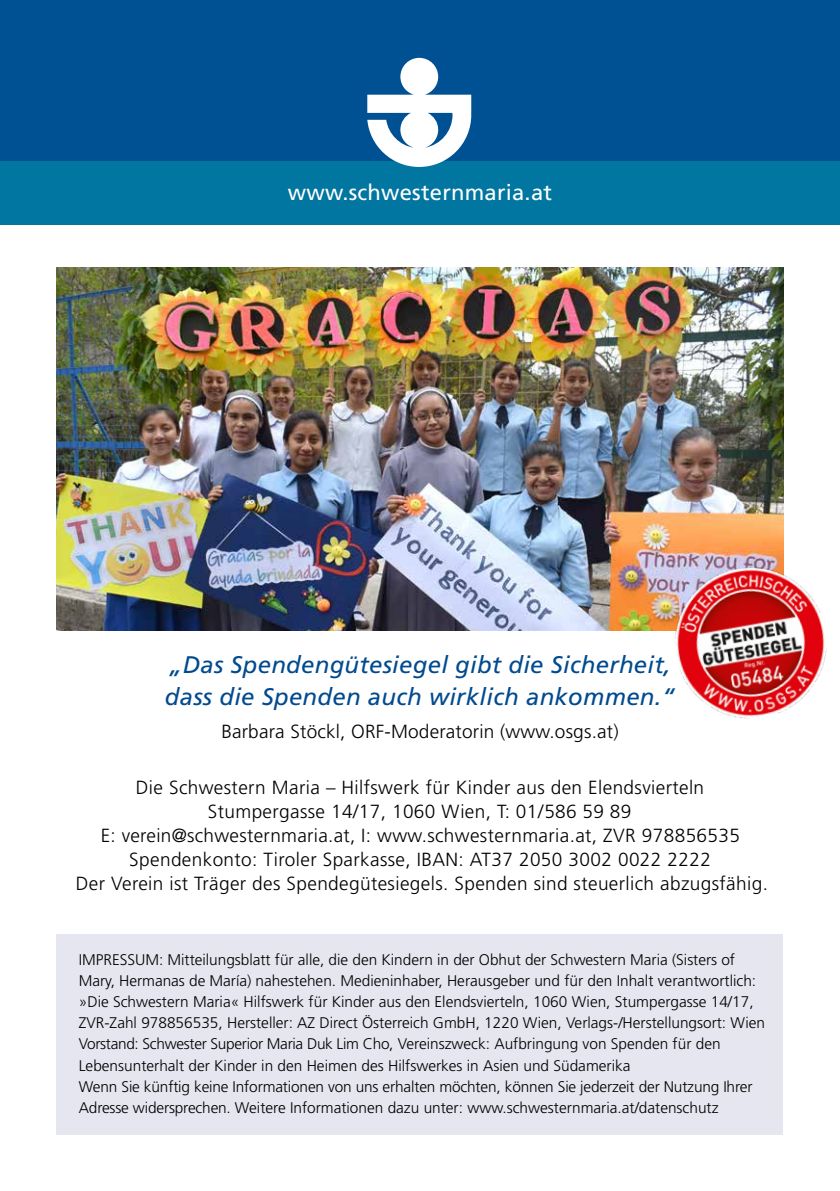
<style>
.page{position:relative;width:840px;height:1191px;background:#fff}
.page>*{position:absolute;margin:0;border:0;box-sizing:border-box;transform-origin:0 0}
.t1{font:italic 24px/32px "Frutiger";letter-spacing:.01em;color:#004a8f}
.t2{font:22px "Frutiger";letter-spacing:.01em;color:#fff}
.t3{font:300 19px/24px "Frutiger";letter-spacing:.02em;color:#000;text-align:center}
.t4{font:300 15.4px/21.2px "Frutiger";color:#000}
</style>
<div class="page">
<div style="left:0;top:0;width:839px;height:165px;background:#005193"></div>
<div style="left:0;top:162px;width:839px;height:63px;background:#0076a0"></div>
<svg style="left:367px;top:58px;width:104px;height:109px"></svg>
<img style="left:57px;top:268px;width:725px;height:363px">
<div style="left:57px;top:934px;width:725px;height:200px;background:#e5e6f0"></div>
<img style="left:663px;top:556px;width:164px;height:163px">
<h2 class="t2" style="left:288px;top:179px;width:265px">www.schwesternmaria.at</h2>
<h1 class="t1" style="left:165px;top:649px;width:511px">„Das Spendengütesiegel gibt die Sicherheit, dass die Spenden auch wirklich ankommen.“</h1>
<p class="t3" style="left:221px;top:719px;width:398px">Barbara Stöckl, ORF-Moderatorin (www.osgs.at)</p>
<p class="t3" style="left:76px;top:775px;width:693px">Die Schwestern Maria – Hilfswerk für Kinder aus den Elendsvierteln<br>Stumpergasse 14/17, 1060 Wien, T: 01/586 59 89<br>E: verein@schwesternmaria.at, I: www.schwesternmaria.at, ZVR 978856535<br>Spendenkonto: Tiroler Sparkasse, IBAN: AT37 2050 3002 0022 2222<br>Der Verein ist Träger des Spendegütesiegels. Spenden sind steuerlich abzugsfähig.</p>
<p class="t4" style="left:79px;top:949px;width:687px">IMPRESSUM: Mitteilungsblatt für alle, die den Kindern in der Obhut der Schwestern Maria (Sisters of Mary, Hermanas de María) nahestehen. Medieninhaber, Herausgeber und für den Inhalt verantwortlich: »Die Schwestern Maria« Hilfswerk für Kinder aus den Elendsvierteln, 1060 Wien, Stumpergasse 14/17, ZVR-Zahl 978856535, Hersteller: AZ Direct Österreich GmbH, 1220 Wien, Verlags-/Herstellungsort: Wien Vorstand: Schwester Superior Maria Duk Lim Cho, Vereinszweck: Aufbringung von Spenden für den Lebensunterhalt der Kinder in den Heimen des Hilfswerkes in Asien und Südamerika<br>Wenn Sie künftig keine Informationen von uns erhalten möchten, können Sie jederzeit der Nutzung Ihrer Adresse widersprechen. Weitere Informationen dazu unter: www.schwesternmaria.at/datenschutz</p>
</div>
